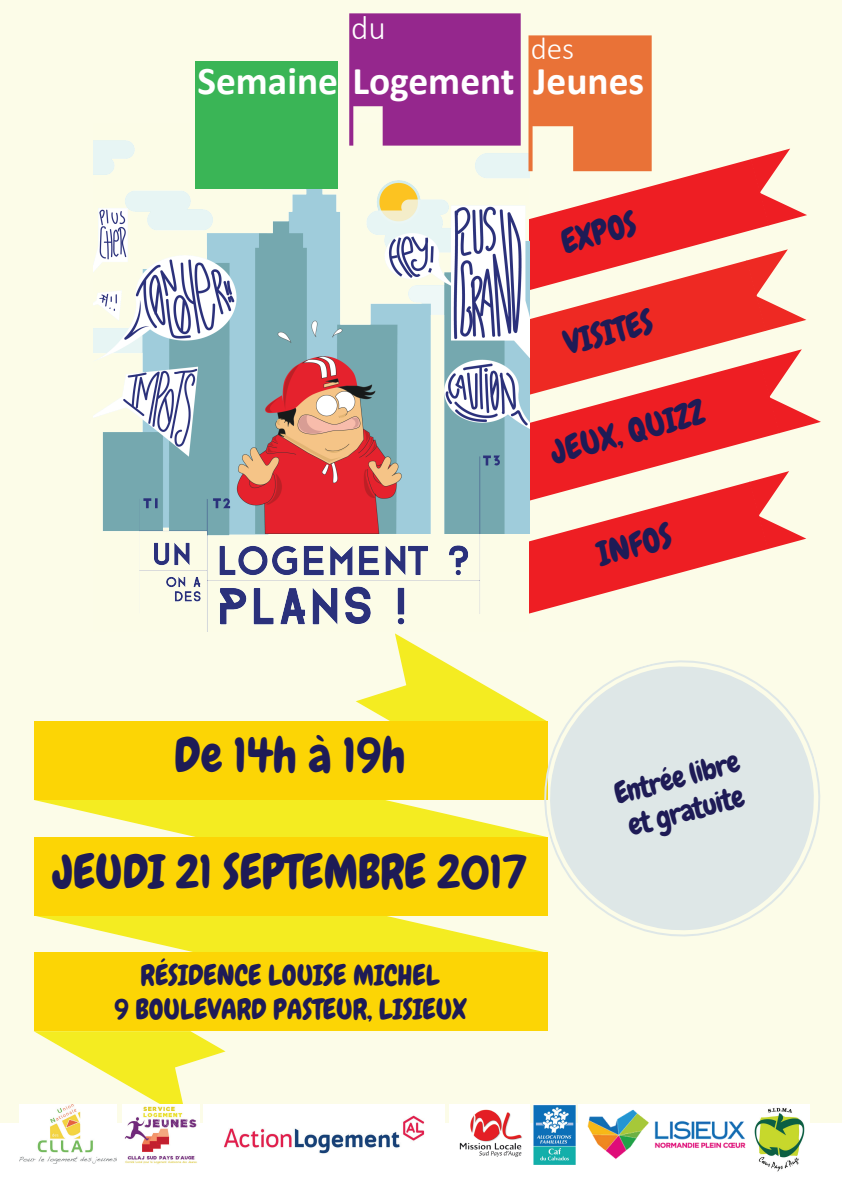
<style>
.page{position:relative;width:842px;height:1191px;background:#fcfce8}
.page>*{position:absolute;margin:0;border:0;box-sizing:border-box;transform-origin:0 0}
.t1{font:48.4px "Chewy";color:#1e1b56}
.t2{font:46.8px "Chewy";color:#1e1b56}
.t3{font:700 39.4px "Calibri";color:#fff}
.t4{font:33.6px "Chewy";color:#1e1b56}
.t5{font:33.4px "Chewy";color:#1e1b56}
.t6{font:300 33.4px "Calibri";color:#fff}
.t7{font:300 31.2px "Calibri";color:#fff}
.t8{font:29.2px/34.6px "Chewy";color:#1e1b56}
.t9{font:28.3px/33.5px "Chewy";color:#1e1b56;text-align:center}
</style>
<div class="page">
<svg style="left:752px;top:149px;width:55px;height:76px"></svg>
<svg style="left:529px;top:159px;width:240px;height:101px;fill:#ee1e23"></svg>
<svg style="left:746px;top:249px;width:60px;height:82px"></svg>
<svg style="left:529px;top:260px;width:237px;height:100px;fill:#ee2923"></svg>
<div style="left:0;top:1122px;width:842px;height:44px;background:#fff"></div>
<div style="left:0;top:1163px;width:842px;height:28px;background:#fff"></div>
<svg style="left:356px;top:633px;width:175px;height:88px"></svg>
<svg style="left:34px;top:915px;width:510px;height:37px"></svg>
<svg style="left:34px;top:800px;width:497px;height:37px"></svg>
<svg style="left:34px;top:1031px;width:191px;height:88px"></svg>
<div style="left:34px;top:721px;width:514px;height:79px;background:#fcd505"></div>
<div style="left:34px;top:837px;width:514px;height:78px;background:#fcd505"></div>
<div style="left:34px;top:952px;width:514px;height:79px;background:#fcd505"></div>
<img style="left:449px;top:1104px;width:80px;height:53px">
<img style="left:579px;top:1104px;width:171px;height:55px">
<img style="left:122px;top:1104px;width:77px;height:60px">
<img style="left:20px;top:1104px;width:97px;height:59px">
<img style="left:533px;top:1104px;width:43px;height:60px">
<img style="left:204px;top:1104px;width:241px;height:50px">
<svg style="left:759px;top:349px;width:62px;height:84px"></svg>
<svg style="left:529px;top:360px;width:251px;height:111px;fill:#ee1e23"></svg>
<svg style="left:529px;top:471px;width:277px;height:143px"></svg>
<svg style="left:531px;top:660px;width:289px;height:289px;fill:#dee7e7"></svg>
<svg style="left:567px;top:790px;width:37px;height:12px"></svg>
<svg style="left:746px;top:742px;width:38px;height:12px"></svg>
<svg style="left:581px;top:840px;width:37px;height:12px"></svg>
<svg style="left:760px;top:791px;width:37px;height:12px"></svg>
<img style="left:750px;top:1104px;width:59px;height:68px">
<img style="left:94px;top:123px;width:435px;height:509px">
<div style="left:196px;top:61px;width:142px;height:128px;background:#3ab556"></div>
<svg style="left:349px;top:13px;width:172px;height:133px;background:#9b3392"></svg>
<svg style="left:528px;top:35px;width:124px;height:136px;background:#eb834e"></svg>
<p class="t6" style="left:351px;top:7px;width:36px">du</p>
<p class="t7" style="left:531px;top:29px;width:45px">des</p>
<h3 class="t3" style="left:197px;top:56px;width:448px">Semaine Logement Jeunes</h3>
<p class="t5" style="left:556px;top:222px;width:78px;rotate:-15deg">EXPOS</p>
<p class="t5" style="left:559px;top:323px;width:93px;rotate:-15deg">VISITES</p>
<p class="t5" style="left:546px;top:432px;width:159px;rotate:-15deg">JEUX, QUIZZ</p>
<h1 class="t1" style="left:174px;top:724px;width:233px">De 14h à 19h</h1>
<h2 class="t2" style="left:53px;top:842px;width:475px">JEUDI 21 SEPTEMBRE 2017</h2>
<p class="t9" style="left:114px;top:958px;width:353px">RÉSIDENCE LOUISE MICHEL<br>9 BOULEVARD PASTEUR, LISIEUX</p>
<p class="t4" style="left:592px;top:534px;width:78px;rotate:-15deg">INFOS</p>
<p class="t8" style="left:610px;top:777px;width:130px;rotate:-15deg">Entrée libre et gratuite</p>
</div>
